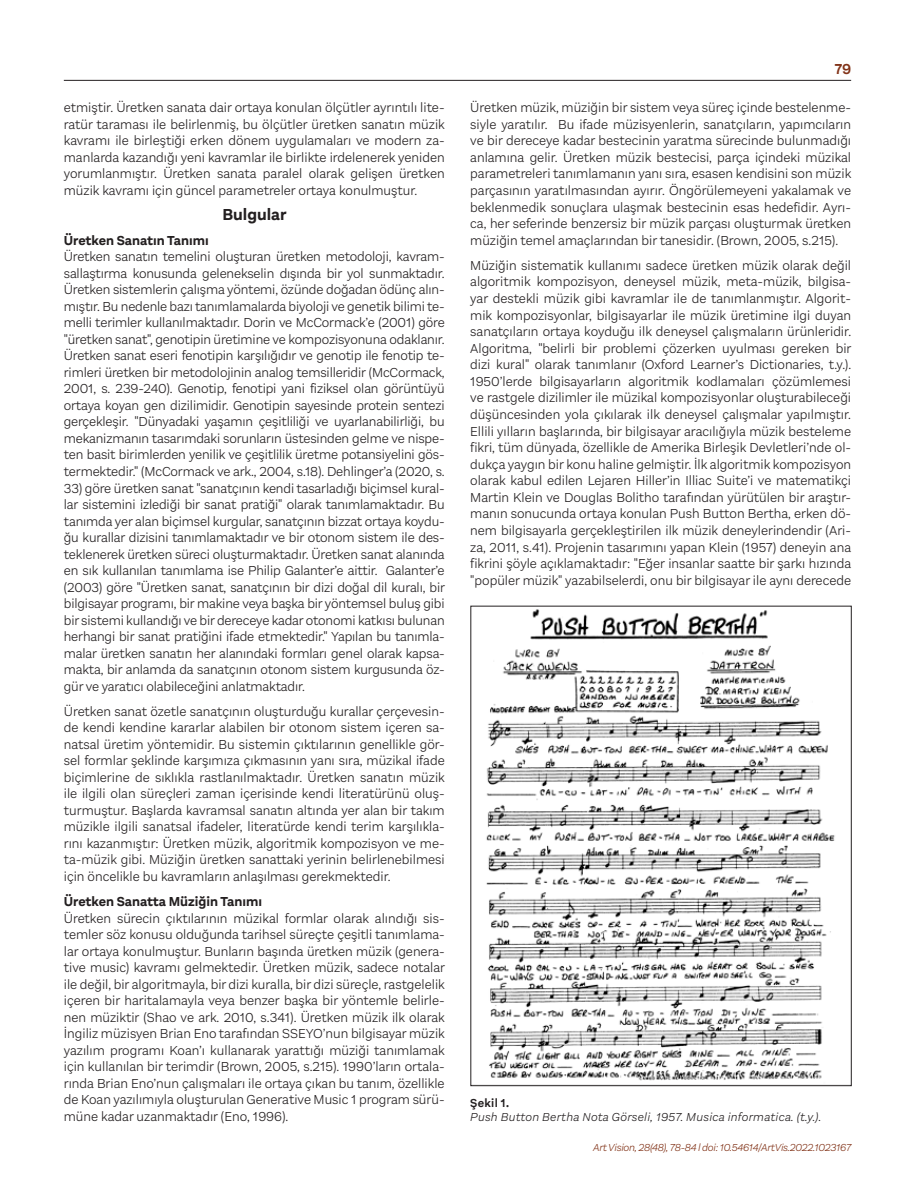
<style>
.page{position:relative;width:915px;height:1191px;background:#fff}
.page>*{position:absolute;margin:0;border:0;box-sizing:border-box;transform-origin:0 0}
.t1{font:700 16.5px "Aestetico";color:#231f20}
.t2{font:600 15px "Aestetico";color:#823419}
.t3{font:300 13.5px/16.5px "Aestetico";color:#231f20;text-align:justify}
.t4{font:700 13.5px "Aestetico";color:#231f20}
.t5{font:italic 300 12px "Aestetico";letter-spacing:.025em;color:#231f20}
.t6{font:600 12px "Aestetico";letter-spacing:.025em;color:#231f20}
.t7{font:italic 300 10.5px "Aestetico";letter-spacing:-.025em;color:#823419}
</style>
<div class="page">
<hr style="left:64px;top:80px;width:786px;height:1px;background:#231f20">
<img style="left:486px;top:609px;width:349px;height:472px">
<p class="t3" style="left:64px;top:99px;width:382px">etmiştir. Üretken sanata dair ortaya konulan ölçütler ayrıntılı lite&shy;ratür taraması ile belirlenmiş, bu ölçütler üretken sanatın müzik kavramı ile birleştiği erken dönem uygulamaları ve modern za&shy;manlarda kazandığı yeni kavramlar ile birlikte irdelenerek yeniden yorumlanmıştır. Üretken sanata paralel olarak gelişen üretken müzik kavramı için güncel parametreler ortaya konulmuştur.</p>
<p class="t1" style="left:222px;top:204px;width:66px">Bulgular</p>
<p class="t4" style="left:64px;top:232px;width:146px">Üretken Sanatın Tanımı</p>
<p class="t3" style="left:64px;top:248px;width:382px">Üretken sanatın temelini oluşturan üretken metodoloji, kavram&shy;sallaştırma konusunda gelenekselin dışında bir yol sunmaktadır.<br>Üretken sistemlerin çalışma yöntemi, özünde doğadan ödünç alın&shy;mıştır. Bu nedenle bazı tanımlamalarda biyoloji ve genetik bilimi te&shy;melli terimler kullanılmaktadır. Dorin ve McCormack’e (2001) göre "üretken sanat", genotipin üretimine ve kompozisyonuna odaklanır.<br>Üretken sanat eseri fenotipin karşılığıdır ve genotip ile fenotip te&shy;rimleri üretken bir metodolojinin analog temsilleridir (McCormack, 2001, s. 239-240). Genotip, fenotipi yani fiziksel olan görüntüyü ortaya koyan gen dizilimidir. Genotipin sayesinde protein sentezi gerçekleşir. "Dünyadaki yaşamın çeşitliliği ve uyarlanabilirliği, bu mekanizmanın tasarımdaki sorunların üstesinden gelme ve nispe&shy;ten basit birimlerden yenilik ve çeşitlilik üretme potansiyelini gös&shy;termektedir." (McCormack ve ark., 2004, s.18). Dehlinger’a (2020, s.</p>
<p class="t3" style="left:64px;top:480px;width:382px">33) göre üretken sanat "sanatçının kendi tasarladığı biçimsel kural&shy;lar sistemini izlediği bir sanat pratiği" olarak tanımlamaktadır. Bu tanımda yer alan biçimsel kurgular, sanatçının bizzat ortaya koydu&shy;ğu kurallar dizisini tanımlamaktadır ve bir otonom sistem ile des&shy;teklenerek üretken süreci oluşturmaktadır. Üretken sanat alanında en sık kullanılan tanımlama ise Philip Galanter’e aittir. Galanter’e (2003) göre "Üretken sanat, sanatçının bir dizi doğal dil kuralı, bir bilgisayar programı, bir makine veya başka bir yöntemsel buluş gibi bir sistemi kullandığı ve bir dereceye kadar otonomi katkısı bulunan herhangi bir sanat pratiğini ifade etmektedir." Yapılan bu tanımla&shy;malar üretken sanatın her alanındaki formları genel olarak kapsa&shy;makta, bir anlamda da sanatçının otonom sistem kurgusunda öz&shy;gür ve yaratıcı olabileceğini anlatmaktadır.</p>
<p class="t3" style="left:64px;top:703px;width:382px">Üretken sanat özetle sanatçının oluşturduğu kurallar çerçevesin&shy;de kendi kendine kararlar alabilen bir otonom sistem içeren sa&shy;natsal üretim yöntemidir. Bu sistemin çıktılarının genellikle gör&shy;sel formlar şeklinde karşımıza çıkmasının yanı sıra, müzikal ifade biçimlerine de sıklıkla rastlanılmaktadır. Üretken sanatın müzik ile ilgili olan süreçleri zaman içerisinde kendi literatürünü oluş&shy;turmuştur. Başlarda kavramsal sanatın altında yer alan bir takım müzikle ilgili sanatsal ifadeler, literatürde kendi terim karşılıkla&shy;rını kazanmıştır: Üretken müzik, algoritmik kompozisyon ve me&shy;ta-müzik gibi. Müziğin üretken sanattaki yerinin belirlenebilmesi için öncelikle bu kavramların anlaşılması gerekmektedir.</p>
<p class="t4" style="left:64px;top:893px;width:200px">Üretken Sanatta Müziğin Tanımı</p>
<p class="t3" style="left:64px;top:909px;width:382px">Üretken sürecin çıktılarının müzikal formlar olarak alındığı sis&shy;temler söz konusu olduğunda tarihsel süreçte çeşitli tanımlama&shy;lar ortaya konulmuştur. Bunların başında üretken müzik (genera&shy;tive music) kavramı gelmektedir. Üretken müzik, sadece notalar ile değil, bir algoritmayla, bir dizi kuralla, bir dizi süreçle, rastgelelik içeren bir haritalamayla veya benzer başka bir yöntemle belirle&shy;nen müziktir (Shao ve ark. 2010, s.341). Üretken müzik ilk olarak İngiliz müzisyen Brian Eno tarafından SSEYO’nun bilgisayar müzik yazılım programı Koan’ı kullanarak yarattığı müziği tanımlamak için kullanılan bir terimdir (Brown, 2005, s.215). 1990’ların ortala&shy;rında Brian Eno’nun çalışmaları ile ortaya çıkan bu tanım, özellikle de Koan yazılımıyla oluşturulan Generative Music 1 program sürü&shy;müne kadar uzanmaktadır (Eno, 1996).</p>
<p class="t2" style="left:834px;top:60px;width:18px">79</p>
<p class="t3" style="left:470px;top:99px;width:382px">Üretken müzik, müziğin bir sistem veya süreç içinde bestelenme&shy;siyle yaratılır. Bu ifade müzisyenlerin, sanatçıların, yapımcıların ve bir dereceye kadar bestecinin yaratma sürecinde bulunmadığı anlamına gelir. Üretken müzik bestecisi, parça içindeki müzikal parametreleri tanımlamanın yanı sıra, esasen kendisini son müzik parçasının yaratılmasından ayırır. Öngörülemeyeni yakalamak ve beklenmedik sonuçlara ulaşmak bestecinin esas hedefidir. Ayrı&shy;ca, her seferinde benzersiz bir müzik parçası oluşturmak üretken müziğin temel amaçlarından bir tanesidir. (Brown, 2005, s.215).</p>
<p class="t3" style="left:470px;top:257px;width:382px">Müziğin sistematik kullanımı sadece üretken müzik olarak değil algoritmik kompozisyon, deneysel müzik, meta-müzik, bilgisa&shy;yar destekli müzik gibi kavramlar ile de tanımlanmıştır. Algorit&shy;mik kompozisyonlar, bilgisayarlar ile müzik üretimine ilgi duyan sanatçıların ortaya koyduğu ilk deneysel çalışmaların ürünleridir.<br>Algoritma, "belirli bir problemi çözerken uyulması gereken bir dizi kural" olarak tanımlanır (Oxford Learner’s Dictionaries, t.y.).<br>1950’lerde bilgisayarların algoritmik kodlamaları çözümlemesi ve rastgele dizilimler ile müzikal kompozisyonlar oluşturabileceği düşüncesinden yola çıkılarak ilk deneysel çalışmalar yapılmıştır.<br>Ellili yılların başlarında, bir bilgisayar aracılığıyla müzik besteleme fikri, tüm dünyada, özellikle de Amerika Birleşik Devletleri’nde ol&shy;dukça yaygın bir konu haline gelmiştir. İlk algoritmik kompozisyon olarak kabul edilen Lejaren Hiller’in Illiac Suite’i ve matematikçi Martin Klein ve Douglas Bolitho tarafından yürütülen bir araştır&shy;manın sonucunda ortaya konulan Push Button Bertha, erken dö&shy;nem bilgisayarla gerçekleştirilen ilk müzik deneylerindendir (Ari&shy;za, 2011, s.41). Projenin tasarımını yapan Klein (1957) deneyin ana fikrini şöyle açıklamaktadır: "Eğer insanlar saatte bir şarkı hızında "popüler müzik" yazabilselerdi, onu bir bilgisayar ile aynı derecede</p>
<p class="t6" style="left:470px;top:1096px;width:40px">Şekil 1.</p>
<p class="t5" style="left:470px;top:1110px;width:352px">Push Button Bertha Nota Görseli, 1957. Musica informatica. (t.y.).</p>
<p class="t7" style="left:593px;top:1141px;width:259px">Art Vision, 28(48), 78-84 l doi: 10.54614/ArtVis.2022.1023167</p>
</div>
